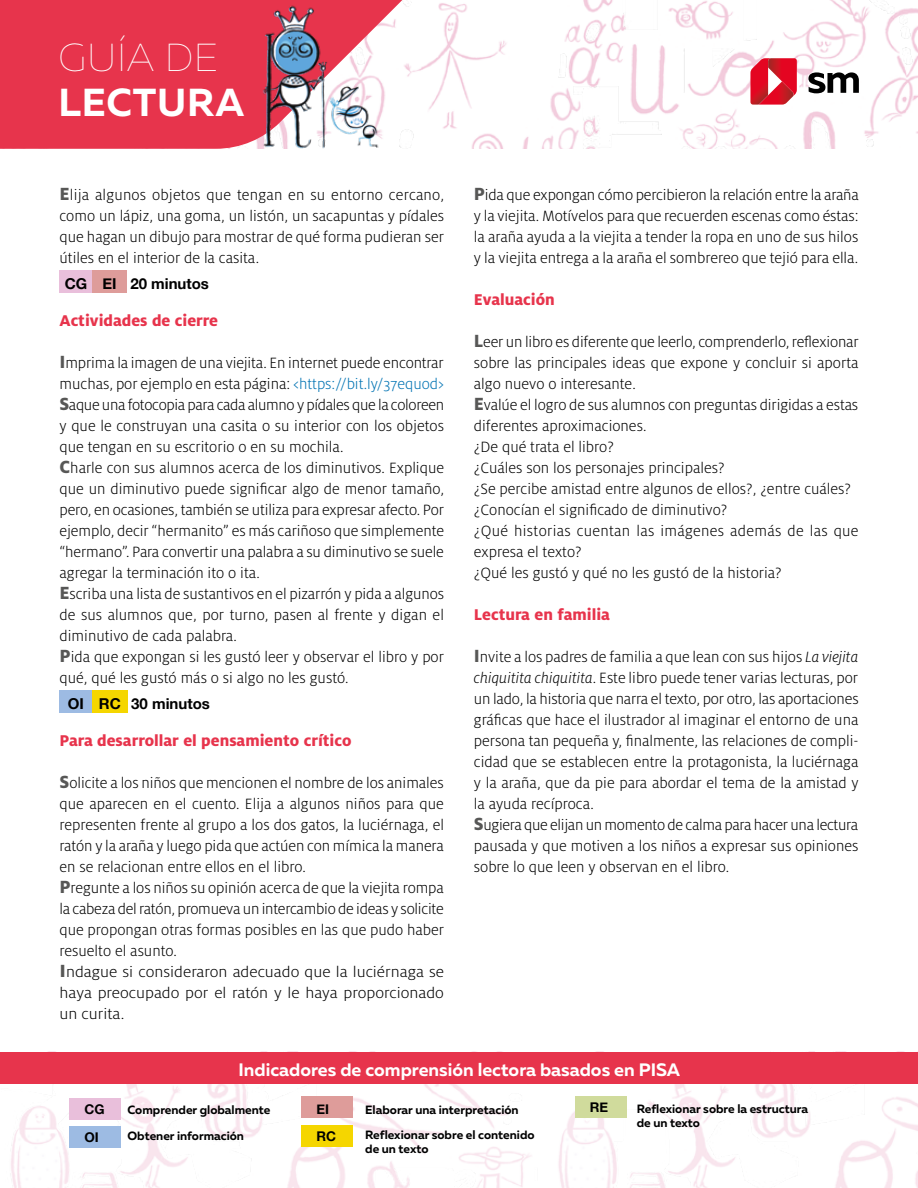
<style>
.page{position:relative;width:918px;height:1188px;background:#fff}
.page>*{position:absolute;margin:0;border:0;box-sizing:border-box;transform-origin:0 0}
.t1{font:700 39px "Muller";letter-spacing:.02em;color:#fff}
.t2{font:100 39px "Muller";letter-spacing:.02em;color:#fff}
.t3{font:700 18px "Muller";color:#fff}
.t4{font:800 17.25px "Milo Pro";color:#e7344c}
.t5{font:300 16.5px/21px "Milo Pro";color:#000}
.t6{font:700 15px "Helvetica Neue";color:#000}
.t7{font:700 13.35px "Helvetica Neue";color:#000}
.t8{font:700 12px/25.2px "Muller";color:#000}
.s1{font-weight:800;font-size:19.5px;color:#575756}
.s2{color:#0073b3}
.s3{font-style:italic}
</style>
<div class="page">
<img style="left:427px;top:0;width:490px;height:149px">
<svg style="left:0;top:0;width:427px;height:149px;background:#ea5165"></svg>
<svg style="left:917px;top:8px;width:1px;height:126px"></svg>
<img style="left:0;top:1083px;width:918px;height:105px">
<div style="left:0;top:1052px;width:918px;height:31px;background:#e7344c"></div>
<div style="left:70px;top:1098px;width:51px;height:21px;background:#e9bfdb"></div>
<div style="left:302px;top:1097px;width:51px;height:21px;background:#de9c9a"></div>
<div style="left:70px;top:1127px;width:51px;height:21px;background:#9dbbe3"></div>
<div style="left:302px;top:1125px;width:51px;height:22px;background:#f5d600"></div>
<div style="left:575px;top:1097px;width:51px;height:21px;background:#d0db9c"></div>
<img style="left:242px;top:0;width:144px;height:149px">
<svg style="left:808px;top:72px;width:51px;height:21px"></svg>
<svg style="left:750px;top:58px;width:47px;height:47px;background:#df3849"></svg>
<div style="left:60px;top:271px;width:32px;height:22px;background:#e9bfdb"></div>
<div style="left:92px;top:271px;width:35px;height:22px;background:#de9c9a"></div>
<div style="left:60px;top:691px;width:32px;height:22px;background:#9dbbe3"></div>
<div style="left:92px;top:691px;width:35px;height:22px;background:#f5d600"></div>
<h1 class="t2" style="left:59px;top:35px;width:161px">GUÍA DE</h1>
<h1 class="t1" style="left:59px;top:78px;width:187px">LECTURA</h1>
<p class="t5" style="left:60px;top:184px;width:386px;text-align:justify"><span class="s1">E</span>lija algunos objetos que tengan en su entorno cercano, como un lápiz, una goma, un listón, un sacapuntas y pídales que hagan un dibujo para mostrar de qué forma pudieran ser útiles en el interior de la casita.</p>
<p class="t6" style="left:65px;top:272px;width:146px">CG EI 20 minutos</p>
<p class="t4" style="left:60px;top:310px;width:160px">Actividades de cierre</p>
<p class="t5" style="left:60px;top:352px;width:386px"><span class="s1">I</span>mprima la imagen de una viejita. En internet puede encontrar muchas, por ejemplo en esta página: <span class="s2">&lt;https://bit.ly/37equod&gt; </span><span class="s1">S</span>aque una fotocopia para cada alumno y pídales que la coloreen y que le construyan una casita o su interior con los objetos que tengan en su escritorio o en su mochila.<br><span class="s1">C</span>harle con sus alumnos acerca de los diminutivos. Explique que un diminutivo puede significar algo de menor tamaño, pero, en ocasiones, también se utiliza para expresar afecto. Por ejemplo, decir “hermanito” es más cariñoso que simplemente “hermano”. Para convertir una palabra a su diminutivo se suele agregar la terminación ito o ita.<br><span class="s1">E</span>scriba una lista de sustantivos en el pizarrón y pida a algunos de sus alumnos que, por turno, pasen al frente y digan el diminutivo de cada palabra.<br><span class="s1">P</span>ida que expongan si les gustó leer y observar el libro y por qué, qué les gustó más o si algo no les gustó.</p>
<p class="t6" style="left:68px;top:692px;width:144px">OI RC 30 minutos</p>
<p class="t4" style="left:60px;top:730px;width:294px">Para desarrollar el pensamiento crítico</p>
<p class="t5" style="left:60px;top:772px;width:386px"><span class="s1">S</span>olicite a los niños que mencionen el nombre de los animales que aparecen en el cuento. Elija a algunos niños para que representen frente al grupo a los dos gatos, la luciérnaga, el ratón y la araña y luego pida que actúen con mímica la manera en se relacionan entre ellos en el libro.<br><span class="s1">P</span>regunte a los niños su opinión acerca de que la viejita rompa la cabeza del ratón, promueva un intercambio de ideas y solicite que propongan otras formas posibles en las que pudo haber resuelto el asunto.<br><span class="s1">I</span>ndague si consideraron adecuado que la luciérnaga se haya preocupado por el ratón y le haya proporcionado un curita.</p>
<p class="t5" style="left:474px;top:184px;width:386px;text-align:justify"><span class="s1">P</span>ida que expongan cómo percibieron la relación entre la araña y la viejita. Motívelos para que recuerden escenas como éstas: la araña ayuda a la viejita a tender la ropa en uno de sus hilos y la viejita entrega a la araña el sombrereo que tejió para ella.</p>
<p class="t4" style="left:474px;top:289px;width:83px">Evaluación</p>
<p class="t5" style="left:474px;top:331px;width:386px"><span class="s1">L</span>eer un libro es diferente que leerlo, comprenderlo, reflexionar sobre las principales ideas que expone y concluir si aporta algo nuevo o interesante.<br><span class="s1">E</span>valúe el logro de sus alumnos con preguntas dirigidas a estas diferentes aproximaciones.<br>¿De qué trata el libro?<br>¿Cuáles son los personajes principales?<br>¿Se percibe amistad entre algunos de ellos?, ¿entre cuáles? ¿Conocían el significado de diminutivo?<br>¿Qué historias cuentan las imágenes además de las que expresa el texto?<br>¿Qué les gustó y qué no les gustó de la historia?</p>
<p class="t4" style="left:474px;top:604px;width:138px">Lectura en familia</p>
<p class="t5" style="left:474px;top:646px;width:386px"><span class="s1">I</span>nvite a los padres de familia a que lean con sus hijos <span class="s3">La viejita chiquitita chiquitita</span>. Este libro puede tener varias lecturas, por un lado, la historia que narra el texto, por otro, las aportaciones gráficas que hace el ilustrador al imaginar el entorno de una persona tan pequeña y, finalmente, las relaciones de compli&shy;cidad que se establecen entre la protagonista, la luciérnaga y la araña, que da pie para abordar el tema de la amistad y la ayuda recíproca.<br><span class="s1">S</span>ugiera que elijan un momento de calma para hacer una lectura pausada y que motiven a los niños a expresar sus opiniones sobre lo que leen y observan en el libro.</p>
<p class="t3" style="left:239px;top:1058px;width:443px">Indicadores de comprensión lectora basados en PISA</p>
<p class="t7" style="left:84px;top:1099px;width:22px">CG</p>
<p class="t7" style="left:317px;top:1099px;width:14px">EI</p>
<p class="t7" style="left:84px;top:1127px;width:16px">OI</p>
<p class="t7" style="left:317px;top:1126px;width:21px">RC</p>
<p class="t8" style="left:128px;top:1097px;width:144px">Comprender globalmente</p>
<p class="t8" style="left:365px;top:1097px;width:171px">Elaborar una interpretación<br>Reflexionar sobre el contenido</p>
<p class="t8" style="left:365px;top:1136px;width:65px">de un texto</p>
<p class="t8" style="left:128px;top:1123px;width:118px">Obtener información</p>
<p class="t7" style="left:590px;top:1097px;width:20px">RE</p>
<p class="t8" style="left:637px;top:1101px;width:173px;line-height:14.4px">Reflexionar sobre la estructura de un texto</p>
</div>
